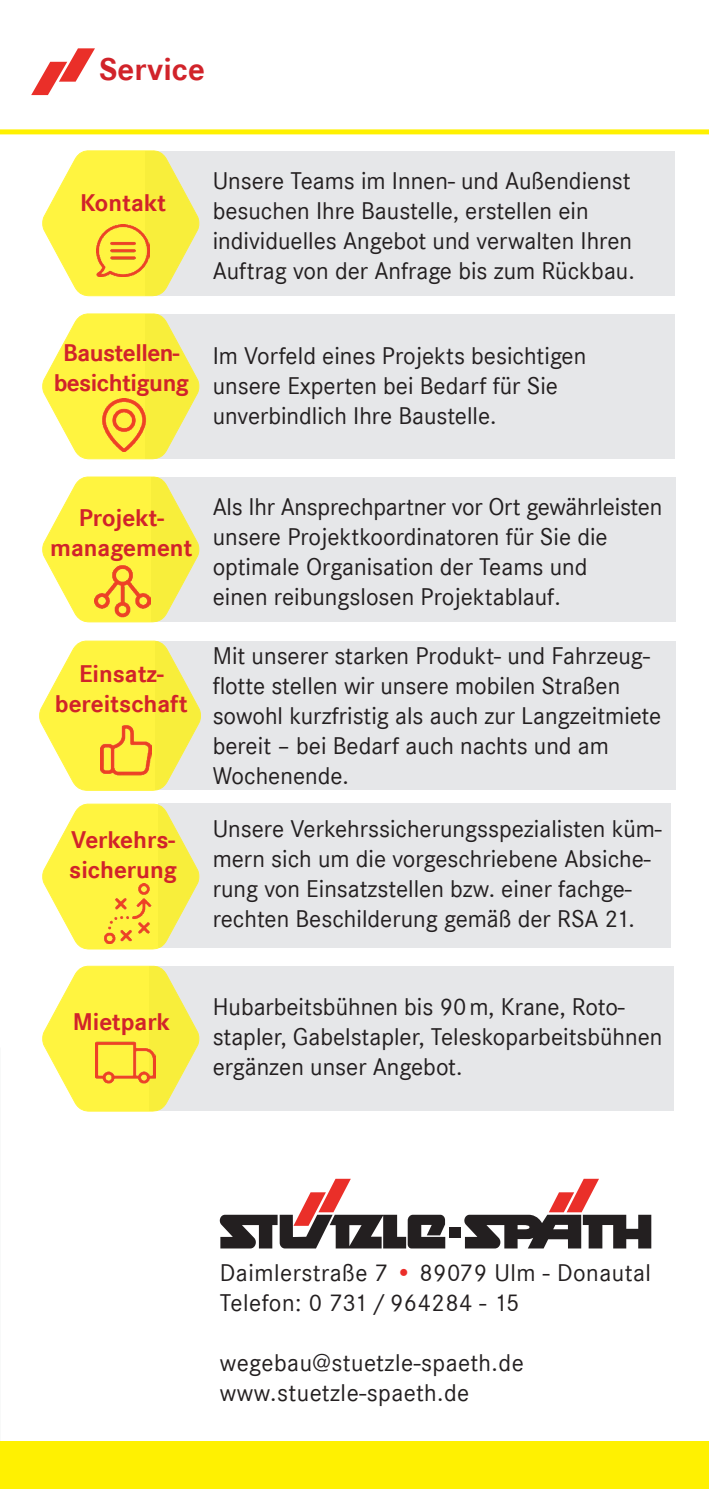
<style>
.page{position:relative;width:709px;height:1489px;background:#fff}
.page>*{position:absolute;margin:0;border:0;box-sizing:border-box;transform-origin:0 0}
.t1{font:700 32.5px "Corporate S";color:#d1232a}
.t2{font:25px/30px "Corporate S";color:#231f20}
.t3{font:25px/30px "Corporate S";letter-spacing:.02em;color:#231f20}
.t4{font:700 25px/30px "Corporate S";color:#d1232a;text-align:center}
.t5{font:700 25px/30px "Corporate S";letter-spacing:-.02em;color:#d1232a;text-align:center}
.s1{color:#eb2e2a}
</style>
<div class="page">
<div style="left:145px;top:314px;width:530px;height:145px;background:#e6e7e9"></div>
<div style="left:151px;top:477px;width:524px;height:145px;background:#e6e7e9"></div>
<div style="left:155px;top:640px;width:520px;height:149px;background:#e6e7e9"></div>
<div style="left:158px;top:803px;width:512px;height:144px;background:#e6e7e9"></div>
<div style="left:149px;top:966px;width:524px;height:144px;background:#e6e7e9"></div>
<div style="left:145px;top:151px;width:530px;height:144px;background:#e6e7e9"></div>
<svg style="left:42px;top:150px;width:157px;height:146px"></svg>
<div style="left:0;top:1440px;width:709px;height:48px;background:#fff101"></div>
<div style="left:0;top:129px;width:709px;height:5px;background:#fff101"></div>
<div style="left:449px;top:1227px;width:11px;height:10px;background:#231f20"></div>
<svg style="left:220px;top:1178px;width:225px;height:70px"></svg>
<svg style="left:464px;top:1178px;width:187px;height:70px"></svg>
<svg style="left:31px;top:48px;width:64px;height:47px"></svg>
<img style="left:97px;top:224px;width:52px;height:53px">
<svg style="left:42px;top:313px;width:157px;height:146px"></svg>
<img style="left:98px;top:399px;width:53px;height:52px">
<svg style="left:42px;top:476px;width:157px;height:146px"></svg>
<img style="left:95px;top:563px;width:55px;height:55px">
<svg style="left:39px;top:640px;width:162px;height:150px"></svg>
<img style="left:100px;top:724px;width:51px;height:51px">
<svg style="left:42px;top:803px;width:157px;height:146px"></svg>
<img style="left:98px;top:883px;width:60px;height:60px">
<svg style="left:42px;top:965px;width:157px;height:146px"></svg>
<img style="left:96px;top:1032px;width:60px;height:60px">
<h1 class="t1" style="left:99px;top:51px;width:107px">Service</h1>
<p class="t4" style="left:80px;top:188px;width:87px">Kontakt</p>
<p class="t5" style="left:54px;top:339px;width:137px">Baustellen&shy;besichtigung</p>
<p class="t2" style="left:213px;top:166px;width:423px">Unsere Teams im Innen- und Außendienst besuchen Ihre Baustelle, erstellen ein individuelles Angebot und verwalten Ihren Auftrag von der Anfrage bis zum Rückbau.</p>
<p class="t2" style="left:213px;top:341px;width:375px">Im Vorfeld eines Projekts besichtigen unsere Experten bei Bedarf für Sie unverbindlich Ihre Baustelle.</p>
<p class="t4" style="left:50px;top:503px;width:144px">Projekt&shy;management</p>
<p class="t4" style="left:55px;top:659px;width:134px">Einsatz&shy;bereitschaft</p>
<p class="t4" style="left:69px;top:825px;width:109px;text-align:left">Verkehrs&shy;sicherung</p>
<p class="t2" style="left:213px;top:491px;width:451px">Als Ihr Ansprechpartner vor Ort gewährleisten unsere Projektkoordinatoren für Sie die optimale Organisation der Teams und<br>einen reibungslosen Projektablauf.</p>
<p class="t2" style="left:213px;top:640px;width:450px">Mit unserer starken Produkt- und Fahrzeug&shy;flotte stellen wir unsere mobilen Straßen sowohl kurzfristig als auch zur Langzeitmiete bereit – bei Bedarf auch nachts und am Wochenende.</p>
<p class="t2" style="left:213px;top:813px;width:450px">Unsere Verkehrssicherungsspezialisten küm&shy;mern sich um die vorgeschriebene Absiche&shy;rung von Einsatzstellen bzw. einer fachge&shy;rechten Beschilderung gemäß der RSA 21.</p>
<p class="t4" style="left:73px;top:1006px;width:99px">Mietpark</p>
<p class="t2" style="left:213px;top:991px;width:451px">Hubarbeitsbühnen bis 90m, Krane, Roto&shy;stapler, Gabelstapler, Teleskoparbeitsbühnen ergänzen unser Angebot.</p>
<p class="t3" style="left:220px;top:1257px;width:433px">Daimlerstraße 7 <span class="s1">•</span> 89079 Ulm - Donautal<br>Telefon: 0 731 / 964284 - 15</p>
<p class="t3" style="left:220px;top:1347px;width:305px">wegebau@stuetzle-spaeth.de www.stuetzle-spaeth.de</p>
</div>
